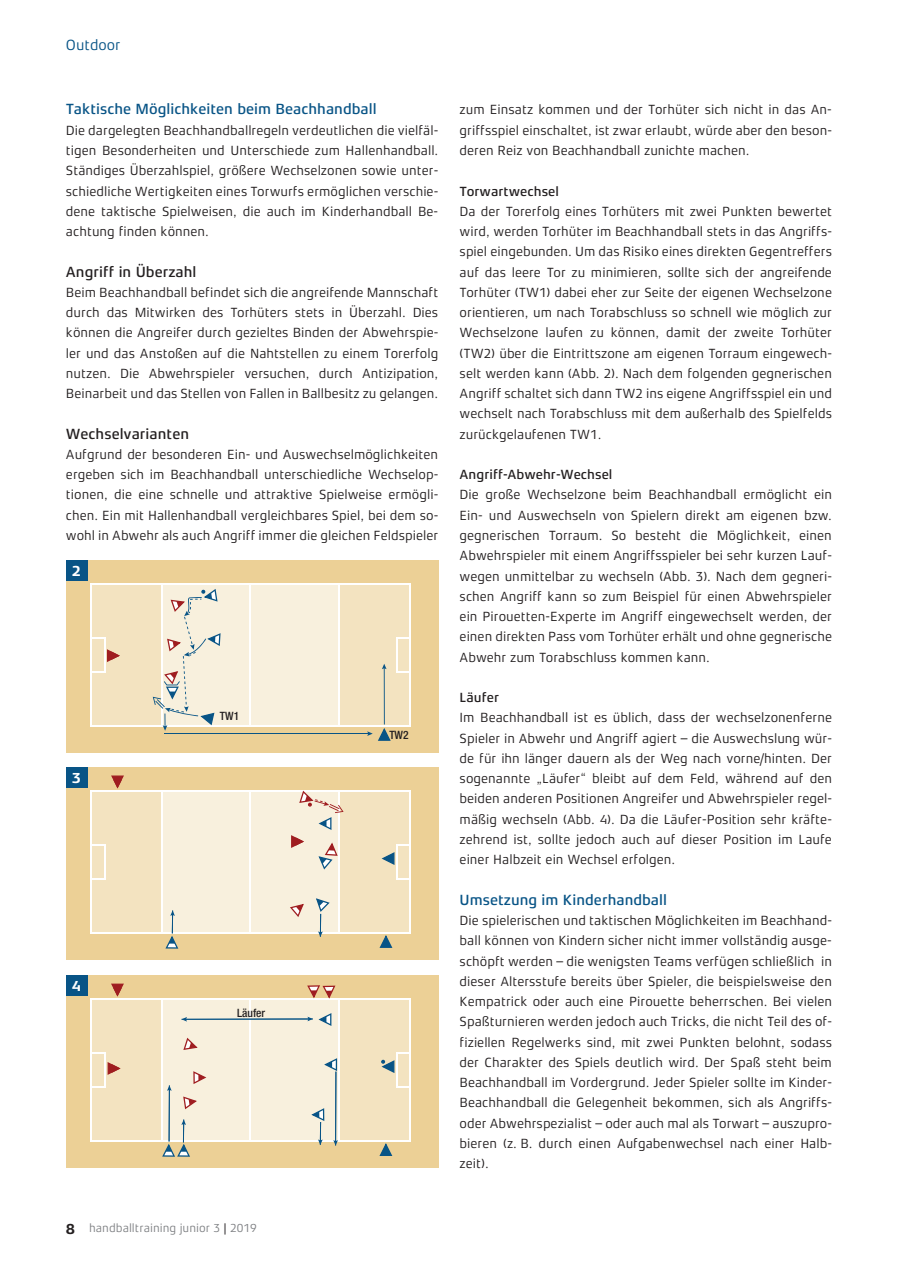
<style>
.page{position:relative;width:898px;height:1268px;background:#fff}
.page>*{position:absolute;margin:0;border:0;box-sizing:border-box;transform-origin:0 0}
.t1{font:500 15px "Xenois Sans Pro";color:#085486}
.t2{font:500 15px "Xenois Sans Pro";color:#231f20}
.t3{font:15px "Xenois Sans Pro";color:#085486}
.t4{font:700 15px "Xenois Sans Pro";color:#fff}
.t5{font:13.5px/20.2px "Xenois Sans Pro";color:#231f20;text-align:justify}
.t6{font:500 13.5px "Xenois Sans Pro";color:#231f20}
.t7{font:12px "Xenois Sans Pro";color:#808285}
.t8{font:500 condensed 11.55px "Helvetica Neue";color:#231f20}
.s1{font-weight:700;font-size:15px;color:#231f20}
.s2{color:#231f20}
</style>
<div class="page">
<div style="left:66px;top:560px;width:372px;height:192px;background:#ecd096"></div>
<div style="left:162px;top:584px;width:177px;height:142px;background:#f8f0dd"></div>
<div style="left:339px;top:584px;width:71px;height:142px;background:#f3e3c0"></div>
<div style="left:91px;top:584px;width:71px;height:142px;background:#f3e3c0"></div>
<hr style="left:91px;top:583px;width:320px;height:2px;background:#fff">
<hr style="left:161px;top:584px;width:1px;height:141px;background:#fff">
<hr style="left:250px;top:584px;width:1px;height:142px;background:#fff">
<hr style="left:338px;top:584px;width:1px;height:141px;background:#fff">
<hr style="left:91px;top:725px;width:320px;height:1px;background:#fff">
<svg style="left:92px;top:637px;width:12px;height:1px"></svg>
<hr style="left:104px;top:637px;width:1px;height:35px;background:#fff">
<svg style="left:92px;top:671px;width:12px;height:1px"></svg>
<hr style="left:396px;top:637px;width:1px;height:35px;background:#fff">
<svg style="left:397px;top:637px;width:12px;height:1px"></svg>
<svg style="left:397px;top:671px;width:12px;height:1px"></svg>
<hr style="left:91px;top:583px;width:1px;height:142px;background:#fff">
<hr style="left:409px;top:583px;width:2px;height:143px;background:#fff">
<svg style="left:107px;top:649px;width:13px;height:13px"></svg>
<svg style="left:153px;top:588px;width:67px;height:142px"></svg>
<hr style="left:383px;top:667px;width:1px;height:57px;background:#085486">
<svg style="left:382px;top:664px;width:4px;height:5px"></svg>
<hr style="left:165px;top:733px;width:204px;height:1px;background:#085486">
<svg style="left:367px;top:728px;width:23px;height:12px"></svg>
<div style="left:66px;top:767px;width:372px;height:192px;background:#ecd096"></div>
<div style="left:162px;top:791px;width:177px;height:141px;background:#f8f0dd"></div>
<div style="left:339px;top:791px;width:71px;height:141px;background:#f3e3c0"></div>
<div style="left:91px;top:791px;width:71px;height:141px;background:#f3e3c0"></div>
<hr style="left:91px;top:790px;width:320px;height:1px;background:#fff">
<hr style="left:161px;top:790px;width:1px;height:142px;background:#fff">
<hr style="left:250px;top:790px;width:1px;height:142px;background:#fff">
<hr style="left:338px;top:790px;width:2px;height:142px;background:#fff">
<hr style="left:91px;top:932px;width:320px;height:1px;background:#fff">
<svg style="left:92px;top:844px;width:12px;height:1px"></svg>
<hr style="left:104px;top:844px;width:1px;height:35px;background:#fff">
<svg style="left:92px;top:878px;width:12px;height:1px"></svg>
<hr style="left:396px;top:844px;width:1px;height:35px;background:#fff">
<svg style="left:397px;top:844px;width:12px;height:1px"></svg>
<svg style="left:397px;top:878px;width:12px;height:1px"></svg>
<hr style="left:91px;top:790px;width:1px;height:142px;background:#fff">
<hr style="left:409px;top:790px;width:2px;height:143px;background:#fff">
<svg style="left:290px;top:903px;width:14px;height:13px"></svg>
<svg style="left:381px;top:852px;width:13px;height:12px"></svg>
<svg style="left:380px;top:935px;width:12px;height:12px"></svg>
<svg style="left:291px;top:790px;width:52px;height:79px"></svg>
<svg style="left:111px;top:775px;width:13px;height:13px"></svg>
<svg style="left:316px;top:898px;width:13px;height:38px"></svg>
<svg style="left:165px;top:910px;width:13px;height:38px"></svg>
<div style="left:66px;top:975px;width:372px;height:192px;background:#ecd096"></div>
<div style="left:162px;top:999px;width:177px;height:141px;background:#f8f0dd"></div>
<div style="left:339px;top:999px;width:71px;height:141px;background:#f3e3c0"></div>
<div style="left:91px;top:999px;width:71px;height:141px;background:#f3e3c0"></div>
<hr style="left:91px;top:998px;width:320px;height:1px;background:#fff">
<hr style="left:161px;top:998px;width:1px;height:142px;background:#fff">
<hr style="left:250px;top:998px;width:1px;height:142px;background:#fff">
<hr style="left:338px;top:998px;width:1px;height:142px;background:#fff">
<hr style="left:91px;top:1140px;width:320px;height:1px;background:#fff">
<svg style="left:92px;top:1052px;width:12px;height:1px"></svg>
<hr style="left:104px;top:1052px;width:1px;height:35px;background:#fff">
<svg style="left:92px;top:1086px;width:12px;height:1px"></svg>
<hr style="left:396px;top:1052px;width:1px;height:35px;background:#fff">
<svg style="left:397px;top:1052px;width:12px;height:1px"></svg>
<svg style="left:397px;top:1086px;width:12px;height:1px"></svg>
<hr style="left:91px;top:998px;width:1px;height:142px;background:#fff">
<hr style="left:409px;top:998px;width:2px;height:143px;background:#fff">
<svg style="left:183px;top:1037px;width:14px;height:12px"></svg>
<svg style="left:193px;top:1071px;width:13px;height:12px"></svg>
<svg style="left:183px;top:1096px;width:14px;height:12px"></svg>
<svg style="left:107px;top:1062px;width:13px;height:12px"></svg>
<svg style="left:324px;top:1058px;width:13px;height:12px"></svg>
<svg style="left:381px;top:1059px;width:13px;height:13px"></svg>
<svg style="left:380px;top:1143px;width:12px;height:12px"></svg>
<svg style="left:111px;top:983px;width:13px;height:13px"></svg>
<svg style="left:311px;top:1108px;width:13px;height:36px"></svg>
<hr style="left:168px;top:1088px;width:2px;height:53px;background:#085486">
<svg style="left:167px;top:1085px;width:5px;height:5px"></svg>
<hr style="left:185px;top:1018px;width:124px;height:1px;background:#085486">
<svg style="left:307px;top:1013px;width:24px;height:12px"></svg>
<svg style="left:181px;top:1017px;width:6px;height:4px"></svg>
<hr style="left:335px;top:1071px;width:1px;height:70px;background:#085486">
<svg style="left:333px;top:1139px;width:5px;height:6px"></svg>
<svg style="left:162px;top:1119px;width:28px;height:37px"></svg>
<svg style="left:307px;top:985px;width:28px;height:13px"></svg>
<div style="left:66px;top:560px;width:21px;height:21px;background:#085486"></div>
<div style="left:66px;top:767px;width:21px;height:21px;background:#085486"></div>
<div style="left:66px;top:975px;width:21px;height:20px;background:#085486"></div>
<p class="t3" style="left:66px;top:39px;width:56px">Outdoor</p>
<p class="t1" style="left:66px;top:104px;width:312px">Taktische Möglichkeiten beim Beachhandball</p>
<p class="t5" style="left:66px;top:121px;width:374px">Die dargelegten Beachhandballregeln verdeutlichen die vielfäl&shy;tigen Besonderheiten und Unterschiede zum Hallenhandball.<br>Ständiges Überzahlspiel, größere Wechselzonen sowie unter&shy;schiedliche Wertigkeiten eines Torwurfs ermöglichen verschie&shy;dene taktische Spielweisen, die auch im Kinderhandball Be&shy;achtung finden können.</p>
<p class="t2" style="left:66px;top:266px;width:132px">Angriff in Überzahl</p>
<p class="t5" style="left:66px;top:283px;width:374px">Beim Beachhandball befindet sich die angreifende Mannschaft durch das Mitwirken des Torhüters stets in Überzahl. Dies können die Angreifer durch gezieltes Binden der Abwehrspie&shy;ler und das Anstoßen auf die Nahtstellen zu einem Torerfolg nutzen. Die Abwehrspieler versuchen, durch Antizipation, Beinarbeit und das Stellen von Fallen in Ballbesitz zu gelangen.</p>
<p class="t2" style="left:66px;top:428px;width:125px">Wechselvarianten</p>
<p class="t5" style="left:66px;top:445px;width:374px">Aufgrund der besonderen Ein- und Auswechselmöglichkeiten ergeben sich im Beachhandball unterschiedliche Wechselop&shy;tionen, die eine schnelle und attraktive Spielweise ermögli&shy;chen. Ein mit Hallenhandball vergleichbares Spiel, bei dem so&shy;wohl in Abwehr als auch Angriff immer die gleichen Feldspieler</p>
<p class="t4" style="left:72px;top:562px;width:11px">2</p>
<p class="t4" style="left:72px;top:769px;width:11px">3</p>
<p class="t4" style="left:72px;top:977px;width:11px">4</p>
<p class="t8" style="left:220px;top:709px;width:21px">TW1</p>
<p class="t8" style="left:237px;top:1005px;width:30px">Läufer</p>
<p class="t7" style="left:66px;top:1222px;width:192px"><span class="s1">8</span> handballtraining junior 3 <span class="s2">|</span> 2019</p>
<p class="t8" style="left:389px;top:727px;width:21px">TW2</p>
<p class="t5" style="left:459px;top:101px;width:374px">zum Einsatz kommen und der Torhüter sich nicht in das An&shy;griffsspiel einschaltet, ist zwar erlaubt, würde aber den beson&shy;deren Reiz von Beachhandball zunichte machen.</p>
<p class="t6" style="left:459px;top:186px;width:101px">Torwartwechsel</p>
<p class="t5" style="left:459px;top:202px;width:374px">Da der Torerfolg eines Torhüters mit zwei Punkten bewertet wird, werden Torhüter im Beachhandball stets in das Angriffs&shy;spiel eingebunden. Um das Risiko eines direkten Gegentreffers auf das leere Tor zu minimieren, sollte sich der angreifende Torhüter (TW1) dabei eher zur Seite der eigenen Wechselzone orientieren, um nach Torabschluss so schnell wie möglich zur Wechselzone laufen zu können, damit der zweite Torhüter (TW2) über die Eintrittszone am eigenen Torraum eingewech&shy;selt werden kann (Abb. 2). Nach dem folgenden gegnerischen Angriff schaltet sich dann TW2 ins eigene Angriffsspiel ein und wechselt nach Torabschluss mit dem außerhalb des Spielfelds zurückgelaufenen TW1.</p>
<p class="t6" style="left:459px;top:469px;width:154px">Angriff-Abwehr-Wechsel</p>
<p class="t5" style="left:459px;top:486px;width:374px">Die große Wechselzone beim Beachhandball ermöglicht ein Ein- und Auswechseln von Spielern direkt am eigenen bzw. gegnerischen Torraum. So besteht die Möglichkeit, einen Abwehrspieler mit einem Angriffsspieler bei sehr kurzen Lauf&shy;wegen unmittelbar zu wechseln (Abb. 3). Nach dem gegneri&shy;schen Angriff kann so zum Beispiel für einen Abwehrspieler ein Pirouetten-Experte im Angriff eingewechselt werden, der einen direkten Pass vom Torhüter erhält und ohne gegnerische Abwehr zum Torabschluss kommen kann.</p>
<p class="t6" style="left:459px;top:692px;width:41px">Läufer</p>
<p class="t5" style="left:459px;top:708px;width:374px">Im Beachhandball ist es üblich, dass der wechselzonenferne Spieler in Abwehr und Angriff agiert – die Auswechslung wür&shy;de für ihn länger dauern als der Weg nach vorne/hinten. Der sogenannte „Läufer“ bleibt auf dem Feld, während auf den beiden anderen Positionen Angreifer und Abwehrspieler regel&shy;mäßig wechseln (Abb. 4). Da die Läufer-Position sehr kräfte&shy;zehrend ist, sollte jedoch auch auf dieser Position im Laufe einer Halbzeit ein Wechsel erfolgen.</p>
<p class="t1" style="left:459px;top:893px;width:209px">Umsetzung im Kinderhandball</p>
<p class="t5" style="left:459px;top:911px;width:374px">Die spielerischen und taktischen Möglichkeiten im Beachhand&shy;ball können von Kindern sicher nicht immer vollständig ausge&shy;schöpft werden – die wenigsten Teams verfügen schließlich in dieser Altersstufe bereits über Spieler, die beispielsweise den Kempatrick oder auch eine Pirouette beherrschen. Bei vielen Spaßturnieren werden jedoch auch Tricks, die nicht Teil des of&shy;fiziellen Regelwerks sind, mit zwei Punkten belohnt, sodass der Charakter des Spiels deutlich wird. Der Spaß steht beim Beachhandball im Vordergrund. Jeder Spieler sollte im Kinder-Beachhandball die Gelegenheit bekommen, sich als Angriffs&shy;oder Abwehrspezialist – oder auch mal als Torwart – auszupro&shy;bieren (z. B. durch einen Aufgabenwechsel nach einer Halb&shy;zeit).</p>
</div>
